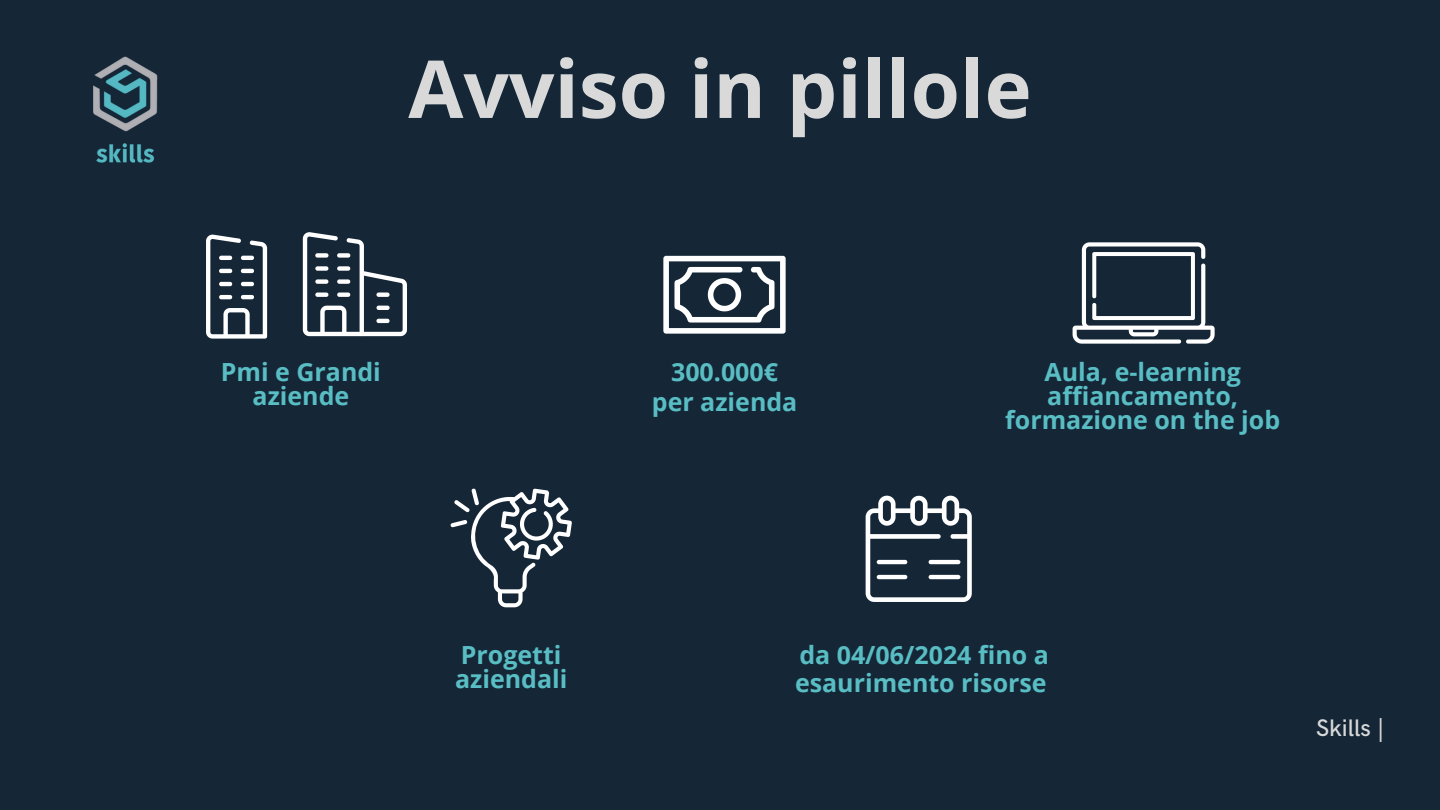
<style>
.page{position:relative;width:1440px;height:810px;background:#152737}
.page>*{position:absolute;margin:0;border:0;box-sizing:border-box;transform-origin:0 0}
.t1{font:700 80px "Open Sans";color:#d9d9d9}
.t2{font:700 25px/24px "Open Sans";color:#59bdc4;text-align:center}
.t3{font:500 24px "HK Grotesk";color:#d9d9d9}
</style>
<div class="page">
<img style="left:93px;top:56px;width:122px;height:179px">
<svg style="left:303px;top:232px;width:104px;height:104px"></svg>
<svg style="left:206px;top:235px;width:61px;height:104px"></svg>
<svg style="left:663px;top:256px;width:123px;height:78px"></svg>
<svg style="left:1073px;top:242px;width:142px;height:102px"></svg>
<svg style="left:451px;top:489px;width:121px;height:118px"></svg>
<svg style="left:866px;top:496px;width:106px;height:106px"></svg>
<p class="t1" style="left:408px;top:33px;width:625px">Avviso in pillole</p>
<p class="t2" style="left:221px;top:359px;width:162px">Pmi e Grandi aziende</p>
<p class="t2" style="left:461px;top:642px;width:102px">Progetti</p>
<p class="t2" style="left:455px;top:666px;width:114px">aziendali</p>
<p class="t2" style="left:652px;top:356px;width:147px;line-height:30px">300.000€ per azienda</p>
<p class="t2" style="left:1005px;top:359px;width:276px">Aula, e-learning affiancamento, formazione on the job</p>
<p class="t2" style="left:795px;top:640px;width:255px;line-height:28.5px;text-align:left">da 04/06/2024 fino a esaurimento risorse</p>
<p class="t3" style="left:1316px;top:715px;width:70px">Skills |</p>
</div>
